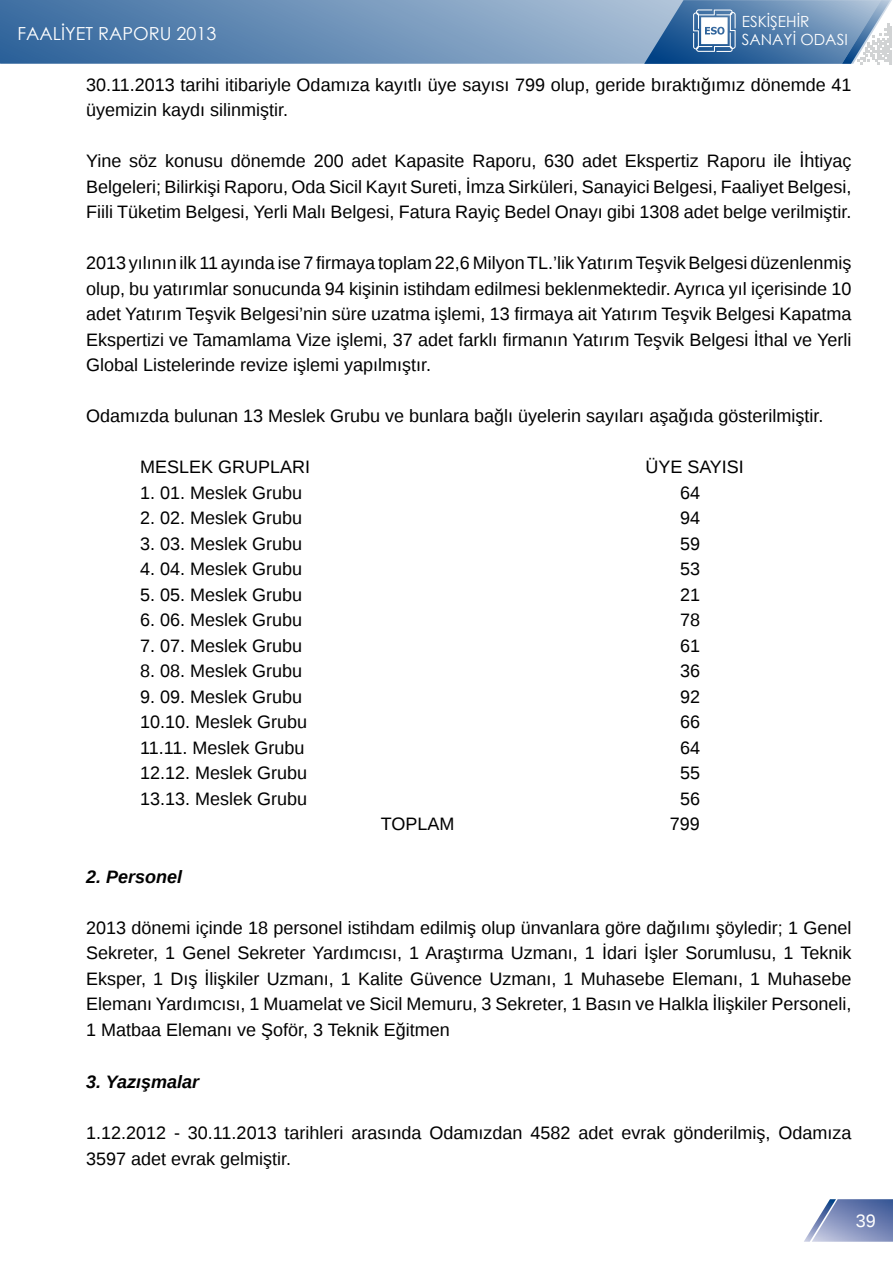
<style>
.page{position:relative;width:893px;height:1263px;background:#fff}
.page>*{position:absolute;margin:0;border:0;box-sizing:border-box;transform-origin:0 0}
.t1{font:18px/25.5px "Liberation Sans";color:#000;text-align:justify}
.t2{font:italic 700 18px "Liberation Sans";color:#000}
.t3{font:18px "Century Gothic";color:#fff}
.t4{font:18px "Liberation Sans";color:#fff}
.t5{font:15.45px/18.5px "Century Gothic";color:#fff}
</style>
<div class="page">
<img style="left:804px;top:1228px;width:8px;height:14px">
<img style="left:812px;top:1199px;width:81px;height:43px">
<svg style="left:0;top:0;width:892px;height:64px;background:#6b90b7"></svg>
<svg style="left:644px;top:0;width:247px;height:64px;background:#6d92b8"></svg>
<p class="t3" style="left:17px;top:21px;width:200px">FAALİYET RAPORU 2013</p>
<p class="t5" style="left:742px;top:12px;width:108px">ESKİŞEHİR<br>SANAYİ ODASI</p>
<p class="t1" style="left:86px;top:72px;width:767px">30.11.2013 tarihi itibariyle Odamıza kayıtlı üye sayısı 799 olup, geride bıraktığımız dönemde 41 üyemizin kaydı silinmiştir.</p>
<p class="t1" style="left:86px;top:149px;width:767px">Yine söz konusu dönemde 200 adet Kapasite Raporu, 630 adet Ekspertiz Raporu ile İhtiyaç Belgeleri; Bilirkişi Raporu, Oda Sicil Kayıt Sureti, İmza Sirküleri, Sanayici Belgesi, Faaliyet Belgesi, Fiili Tüketim Belgesi, Yerli Malı Belgesi, Fatura Rayiç Bedel Onayı gibi 1308 adet belge verilmiştir.</p>
<p class="t1" style="left:86px;top:251px;width:767px">2013 yılının ilk 11 ayında ise 7 firmaya toplam 22,6 Milyon TL.’lik Yatırım Teşvik Belgesi düzenlenmiş olup, bu yatırımlar sonucunda 94 kişinin istihdam edilmesi beklenmektedir. Ayrıca yıl içerisinde 10 adet Yatırım Teşvik Belgesi’nin süre uzatma işlemi, 13 firmaya ait Yatırım Teşvik Belgesi Kapatma Ekspertizi ve Tamamlama Vize işlemi, 37 adet farklı firmanın Yatırım Teşvik Belgesi İthal ve Yerli Global Listelerinde revize işlemi yapılmıştır.</p>
<p class="t1" style="left:86px;top:404px;width:739px">Odamızda bulunan 13 Meslek Grubu ve bunlara bağlı üyelerin sayıları aşağıda gösterilmiştir.</p>
<p class="t1" style="left:140px;top:455px;width:172px">MESLEK GRUPLARI</p>
<p class="t1" style="left:645px;top:455px;width:100px">ÜYE SAYISI</p>
<p class="t1" style="left:140px;top:480px;width:164px">1. 01. Meslek Grubu</p>
<p class="t1" style="left:680px;top:480px;width:22px">64</p>
<p class="t1" style="left:140px;top:506px;width:164px">2. 02. Meslek Grubu</p>
<p class="t1" style="left:680px;top:506px;width:22px">94</p>
<p class="t1" style="left:140px;top:531px;width:164px">3. 03. Meslek Grubu</p>
<p class="t1" style="left:680px;top:531px;width:22px">59</p>
<p class="t1" style="left:140px;top:557px;width:164px">4. 04. Meslek Grubu</p>
<p class="t1" style="left:680px;top:557px;width:22px">53</p>
<p class="t1" style="left:140px;top:582px;width:164px">5. 05. Meslek Grubu</p>
<p class="t1" style="left:680px;top:582px;width:22px">21</p>
<p class="t1" style="left:140px;top:608px;width:164px">6. 06. Meslek Grubu</p>
<p class="t1" style="left:680px;top:608px;width:22px">78</p>
<p class="t1" style="left:140px;top:633px;width:164px">7. 07. Meslek Grubu</p>
<p class="t1" style="left:680px;top:633px;width:22px">61</p>
<p class="t1" style="left:140px;top:659px;width:164px">8. 08. Meslek Grubu</p>
<p class="t1" style="left:680px;top:659px;width:22px">36</p>
<p class="t1" style="left:140px;top:684px;width:164px">9. 09. Meslek Grubu</p>
<p class="t1" style="left:680px;top:684px;width:22px">92</p>
<p class="t1" style="left:140px;top:710px;width:169px">10.10. Meslek Grubu</p>
<p class="t1" style="left:680px;top:710px;width:22px">66</p>
<p class="t1" style="left:140px;top:735px;width:166px">11.11. Meslek Grubu</p>
<p class="t1" style="left:680px;top:735px;width:22px">64</p>
<p class="t1" style="left:140px;top:761px;width:169px">12.12. Meslek Grubu</p>
<p class="t1" style="left:680px;top:761px;width:22px">55</p>
<p class="t1" style="left:140px;top:786px;width:169px">13.13. Meslek Grubu</p>
<p class="t1" style="left:680px;top:786px;width:22px">56</p>
<p class="t1" style="left:381px;top:812px;width:75px">TOPLAM</p>
<p class="t1" style="left:670px;top:812px;width:32px">799</p>
<p class="t2" style="left:86px;top:864px;width:98px">2. Personel</p>
<p class="t1" style="left:86px;top:915px;width:767px">2013 dönemi içinde 18 personel istihdam edilmiş olup ünvanlara göre dağılımı şöyledir; 1 Genel Sekreter, 1 Genel Sekreter Yardımcısı, 1 Araştırma Uzmanı, 1 İdari İşler Sorumlusu, 1 Teknik Eksper, 1 Dış İlişkiler Uzmanı, 1 Kalite Güvence Uzmanı, 1 Muhasebe Elemanı, 1 Muhasebe Elemanı Yardımcısı, 1 Muamelat ve Sicil Memuru, 3 Sekreter, 1 Basın ve Halkla İlişkiler Personeli, 1 Matbaa Elemanı ve Şoför, 3 Teknik Eğitmen</p>
<p class="t2" style="left:86px;top:1070px;width:115px">3. Yazışmalar</p>
<p class="t1" style="left:86px;top:1121px;width:767px">1.12.2012 - 30.11.2013 tarihleri arasında Odamızdan 4582 adet evrak gönderilmiş, Odamıza<br>3597 adet evrak gelmiştir.</p>
<p class="t4" style="left:856px;top:1211px;width:22px">39</p>
</div>
